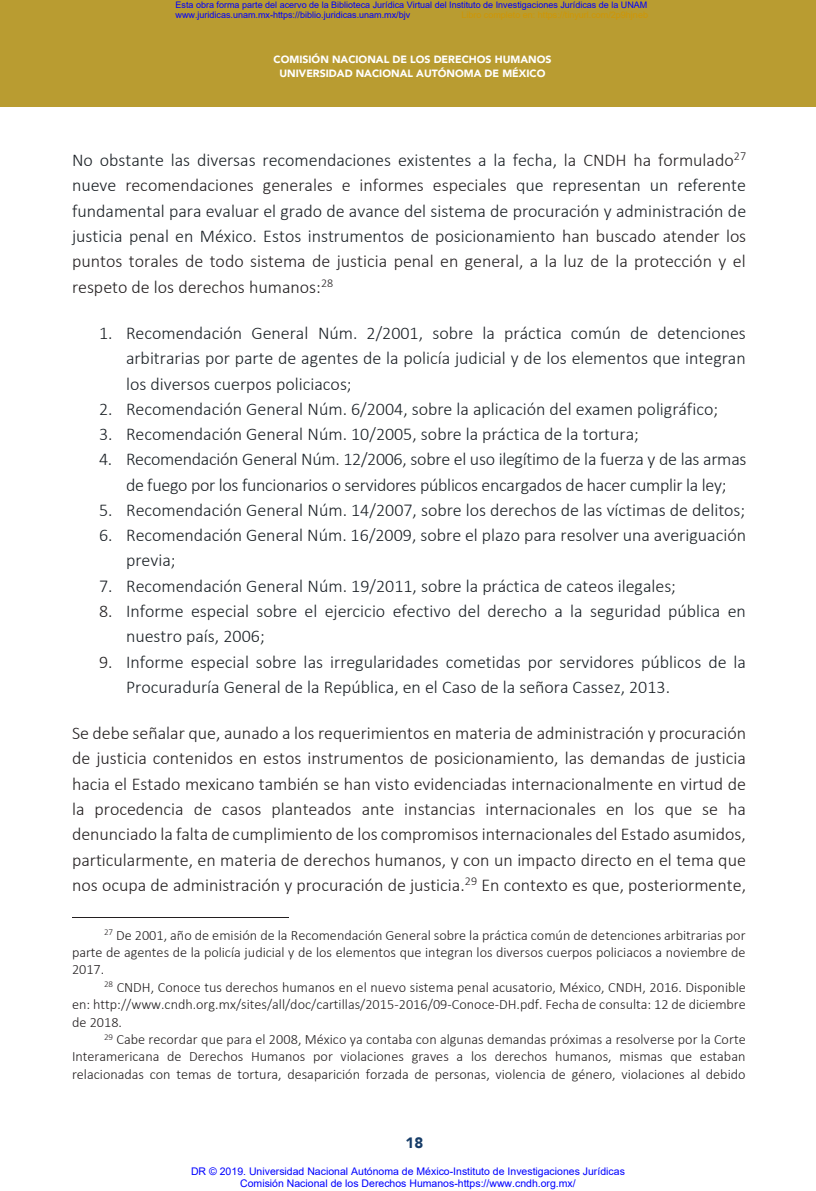
<style>
.page{position:relative;width:816px;height:1191px;background:#fff}
.page>*{position:absolute;margin:0;border:0;box-sizing:border-box;transform-origin:0 0}
.t1{font:300 18px/25.2px "Calibri";color:#1b2126}
.t2{font:300 18px/25.3px "Calibri";color:#231f20;text-align:justify}
.t3{font:300 18px/25.2px "Calibri";letter-spacing:-.02em;color:#1b2126;text-align:center}
.t4{font:900 15px "Avenir";color:#163c68}
.t5{font:300 14.25px/17.4px "Calibri";color:#231f20;text-align:justify}
.t6{font:10.5px/12.6px "Arial";color:#00f;text-align:center}
.t7{font:900 10.5px/13.5px "Avenir";color:#fff;text-align:center}
.t8{font:9px/10.8px "Arial";color:#00f}
.t9{font:9px "Arial";color:#cf9605}
.s1{color:#231f20}
</style>
<div class="page">
<div style="left:0;top:0;width:816px;height:106px;background:#b99c31"></div>
<hr style="left:72px;top:917px;width:216px;height:1px;background:#231f20">
<p class="t8" style="left:176px;top:-1px;width:473px">Esta obra forma parte del acervo de la Biblioteca Jurídica Virtual del Instituto de Investigaciones Jurídicas de la UNAM www.juridicas.unam.mx-https://biblio.juridicas.unam.mx/bjv</p>
<p class="t9" style="left:461px;top:9px;width:188px">Libro completo en: https://tinyurl.com/2p9hjneb</p>
<p class="t7" style="left:273px;top:52px;width:279px">COMISIÓN NACIONAL DE LOS DERECHOS HUMANOS<br>UNIVERSIDAD NACIONAL AUTÓNOMA DE MÉXICO</p>
<p class="t1" style="left:72px;top:147px;width:676px;text-align:justify">No obstante las diversas recomendaciones existentes a la fecha, <span class="s1">la CNDH ha formulado</span><sup>27 </sup>nueve <span class="s1">recomendaciones generales e informes especiales</span> que representan un referente fundamental para evaluar el grado de avance del sistema de procuración y administración de justicia penal en México. Estos instrumentos de posicionamiento <span class="s1">han buscado atender los puntos torales de todo sistema de justicia penal en general, a la luz de la protección y el respeto de los derechos humanos:</span><sup>28</sup></p>
<p class="t1" style="left:126px;top:320px;width:621px;text-align:justify;text-indent:-27px">1. Recomendación General Núm. 2/2001, sobre la práctica común de detenciones arbitrarias por parte de agentes de la policía judicial y de los elementos que integran los diversos cuerpos policiacos;</p>
<p class="t1" style="left:99px;top:396px;width:621px">2. Recomendación General Núm. 6/2004, sobre la aplicación del examen poligráfico;</p>
<p class="t1" style="left:99px;top:421px;width:541px">3. Recomendación General Núm. 10/2005, sobre la práctica de la tortura;</p>
<p class="t3" style="left:99px;top:446px;width:649px">4. Recomendación General Núm. 12/2006, sobre el uso ilegítimo de la fuerza y de las armas de fuego por los funcionarios o servidores públicos encargados de hacer cumplir la ley;</p>
<p class="t1" style="left:99px;top:497px;width:648px">5. Recomendación General Núm. 14/2007, sobre los derechos de las víctimas de delitos;</p>
<p class="t1" style="left:126px;top:522px;width:621px;text-indent:-27px">6. Recomendación General Núm. 16/2009, sobre el plazo para resolver una averiguación previa;</p>
<p class="t1" style="left:99px;top:573px;width:578px">7. Recomendación General Núm. 19/2011, sobre la práctica de cateos ilegales;</p>
<p class="t1" style="left:126px;top:598px;width:621px;text-indent:-27px"><span class="s1">8.</span> Informe especial sobre el ejercicio efectivo del derecho a la seguridad pública en nuestro país, 2006;</p>
<p class="t1" style="left:126px;top:649px;width:621px;text-indent:-27px"><span class="s1">9.</span> Informe especial sobre las irregularidades cometidas por servidores públicos de la<br>Procuraduría General de la República, en el Caso de la señora Cassez, 2013.</p>
<p class="t2" style="left:72px;top:720px;width:676px">Se debe señalar que, aunado a los requerimientos en materia de administración y procuración de justicia contenidos en estos instrumentos de posicionamiento, las demandas de justicia hacia el Estado mexicano también se han visto evidenciadas internacionalmente en virtud de la procedencia de casos planteados ante instancias internacionales en los que se ha denunciado la falta de cumplimiento de los compromisos internacionales del Estado asumidos, particularmente, en materia de derechos humanos, y con un impacto directo en el tema que nos ocupa de administración y procuración de justicia.<sup>29</sup> En contexto es que, posteriormente,</p>
<p class="t5" style="left:72px;top:926px;width:675px;text-indent:32px"><sup>27</sup> De 2001, año de emisión de la Recomendación General sobre la práctica común de detenciones arbitrarias por parte de agentes de la policía judicial y de los elementos que integran los diversos cuerpos policiacos a noviembre de 2017.</p>
<p class="t5" style="left:72px;top:978px;width:675px;text-indent:32px"><sup>28</sup> CNDH, Conoce tus derechos humanos en el nuevo sistema penal acusatorio, México, CNDH, 2016. Disponible en: http://www.cndh.org.mx/sites/all/doc/cartillas/2015-2016/09-Conoce-DH.pdf. Fecha de consulta: 12 de diciembre de 2018.</p>
<p class="t5" style="left:72px;top:1030px;width:675px;text-indent:32px"><sup>29</sup> Cabe recordar que para el 2008, México ya contaba con algunas demandas próximas a resolverse por la Corte Interamericana de Derechos Humanos por violaciones graves a los derechos humanos, mismas que estaban relacionadas con temas de tortura, desaparición forzada de personas, violencia de género, violaciones al debido</p>
<p class="t4" style="left:405px;top:1130px;width:19px">18</p>
<p class="t6" style="left:191px;top:1164px;width:435px">DR © 2019. Universidad Nacional Autónoma de México-Instituto de Investigaciones Jurídicas<br>Comisión Nacional de los Derechos Humanos-https://www.cndh.org.mx/</p>
</div>
